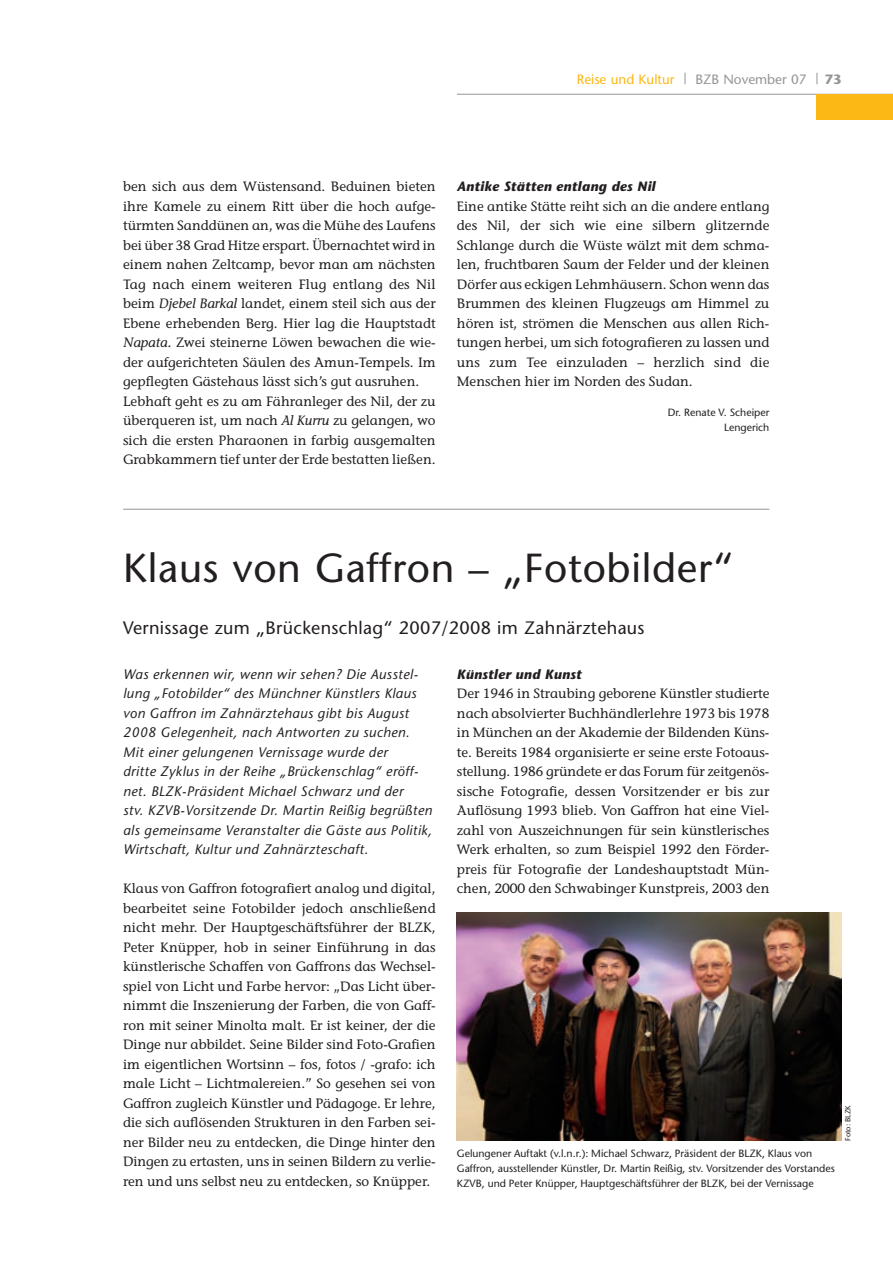
<style>
.page{position:relative;width:893px;height:1263px;background:#fff}
.page>*{position:absolute;margin:0;border:0;box-sizing:border-box;transform-origin:0 0}
.t1{font:40.5px "Stone Sans";letter-spacing:.015em;color:#231f20}
.t2{font:18px "Stone Sans";letter-spacing:.015em;color:#231f20}
.t3{font:italic 13.8px/19.5px "Stone Sans";letter-spacing:.03em;color:#231f20}
.t4{font:13.5px/19.5px "Stone Informal";color:#231f20;text-align:justify}
.t5{font:italic 700 13.5px "Stone Sans";letter-spacing:.02em;color:#231f20}
.t6{font:13.5px "Stone Sans";color:#fcb814}
.t7{font:13.5px "Stone Sans";color:#939598}
.t8{font:700 13.5px "Stone Sans";color:#939598}
.t9{font:10.5px/15px "Stone Sans";color:#231f20;text-align:right}
.t10{font:7.5px "Stone Sans";color:#231f20}
.s1{font-style:italic}
</style>
<div class="page">
<hr style="left:457px;top:94px;width:436px;height:1px;background:#939598">
<div style="left:816px;top:94px;width:77px;height:26px;background:#fcb814"></div>
<hr style="left:123px;top:509px;width:646px;height:1px;background:#939598">
<img style="left:457px;top:913px;width:385px;height:228px">
<p class="t6" style="left:577px;top:74px;width:99px">Reise und Kultur</p>
<p class="t7" style="left:695px;top:74px;width:113px">BZB November 07</p>
<p class="t8" style="left:825px;top:74px;width:19px">73</p>
<p class="t4" style="left:123px;top:178px;width:314px;text-align:left">ben sich aus dem Wüstensand. Beduinen bieten ihre Kamele zu einem Ritt über die hoch aufge&shy;türmten Sanddünen an, was die Mühe des Laufens bei über 38 Grad Hitze erspart. Übernachtet wird in einem nahen Zeltcamp, bevor man am nächsten Tag nach einem weiteren Flug entlang des Nil beim <span class="s1">Djebel Barkal</span> landet, einem steil sich aus der Ebene erhebenden Berg. Hier lag die Hauptstadt <span class="s1">Napata.</span> Zwei steinerne Löwen bewachen die wie&shy;der aufgerichteten Säulen des Amun-Tempels. Im gepflegten Gästehaus lässt sich’s gut ausruhen.<br>Lebhaft geht es zu am Fähranleger des Nil, der zu überqueren ist, um nach <span class="s1">Al Kurru</span> zu gelangen, wo sich die ersten Pharaonen in farbig ausgemalten Grabkammern tief unter der Erde bestatten ließen.</p>
<p class="t5" style="left:457px;top:181px;width:200px">Antike Stätten entlang des Nil</p>
<p class="t4" style="left:457px;top:198px;width:314px">Eine antike Stätte reiht sich an die andere entlang des Nil, der sich wie eine silbern glitzernde Schlange durch die Wüste wälzt mit dem schma&shy;len, fruchtbaren Saum der Felder und der kleinen Dörfer aus eckigen Lehmhäusern. Schon wenn das Brummen des kleinen Flugzeugs am Himmel zu hören ist, strömen die Menschen aus allen Rich&shy;tungen herbei, um sich fotografieren zu lassen und uns zum Tee einzuladen – herzlich sind die Menschen hier im Norden des Sudan.</p>
<p class="t9" style="left:668px;top:406px;width:103px">Dr. Renate V. Scheiper<br>Lengerich</p>
<h1 class="t1" style="left:123px;top:552px;width:612px">Klaus von Gaffron – „Fotobilder“</h1>
<h2 class="t2" style="left:123px;top:621px;width:523px">Vernissage zum „Brückenschlag“ 2007/2008 im Zahnärztehaus</h2>
<p class="t3" style="left:123px;top:666px;width:311px">Was erkennen wir, wenn wir sehen? Die Ausstel&shy;lung „Fotobilder“ des Münchner Künstlers Klaus von Gaffron im Zahnärztehaus gibt bis August 2008 Gelegenheit, nach Antworten zu suchen.<br>Mit einer gelungenen Vernissage wurde der<br>dritte Zyklus in der Reihe „Brückenschlag“ eröff&shy;net. BLZK-Präsident Michael Schwarz und der<br>stv. KZVB-Vorsitzende Dr. Martin Reißig begrüßten als gemeinsame Veranstalter die Gäste aus Politik, Wirtschaft, Kultur und Zahnärzteschaft.</p>
<p class="t4" style="left:123px;top:880px;width:314px">Klaus von Gaffron fotografiert analog und digital, bearbeitet seine Fotobilder jedoch anschließend nicht mehr. Der Hauptgeschäftsführer der BLZK, Peter Knüpper, hob in seiner Einführung in das künstlerische Schaffen von Gaffrons das Wechsel&shy;spiel von Licht und Farbe hervor: „Das Licht über&shy;nimmt die Inszenierung der Farben, die von Gaff&shy;ron mit seiner Minolta malt. Er ist keiner, der die Dinge nur abbildet. Seine Bilder sind Foto-Grafien im eigentlichen Wortsinn – fos, fotos / -grafo: ich male Licht – Lichtmalereien.” So gesehen sei von Gaffron zugleich Künstler und Pädagoge. Er lehre, die sich auflösenden Strukturen in den Farben sei&shy;ner Bilder neu zu entdecken, die Dinge hinter den Dingen zu ertasten, uns in seinen Bildern zu verlie&shy;ren und uns selbst neu zu entdecken, so Knüpper.</p>
<p class="t5" style="left:457px;top:669px;width:126px">Künstler und Kunst</p>
<p class="t4" style="left:457px;top:685px;width:314px">Der 1946 in Straubing geborene Künstler studierte nach absolvierter Buchhändlerlehre 1973 bis 1978 in München an der Akademie der Bildenden Küns&shy;te. Bereits 1984 organisierte er seine erste Fotoaus&shy;stellung. 1986 gründete er das Forum für zeitgenös&shy;sische Fotografie, dessen Vorsitzender er bis zur Auflösung 1993 blieb. Von Gaffron hat eine Viel&shy;zahl von Auszeichnungen für sein künstlerisches Werk erhalten, so zum Beispiel 1992 den Förder&shy;preis für Fotografie der Landeshauptstadt Mün&shy;chen, 2000 den Schwabinger Kunstpreis, 2003 den</p>
<p class="t9" style="left:457px;top:1147px;width:379px;text-align:left">Gelungener Auftakt (v.l.n.r.): Michael Schwarz, Präsident der BLZK, Klaus von<br>Gaffron, ausstellender Künstler, Dr. Martin Reißig, stv. Vorsitzender des Vorstandes<br>KZVB, und Peter Knüpper, Hauptgeschäftsführer der BLZK, bei der Vernissage</p>
<p class="t10" style="left:845px;top:1141px;width:37px;rotate:-90deg">Foto: BLZK</p>
</div>
